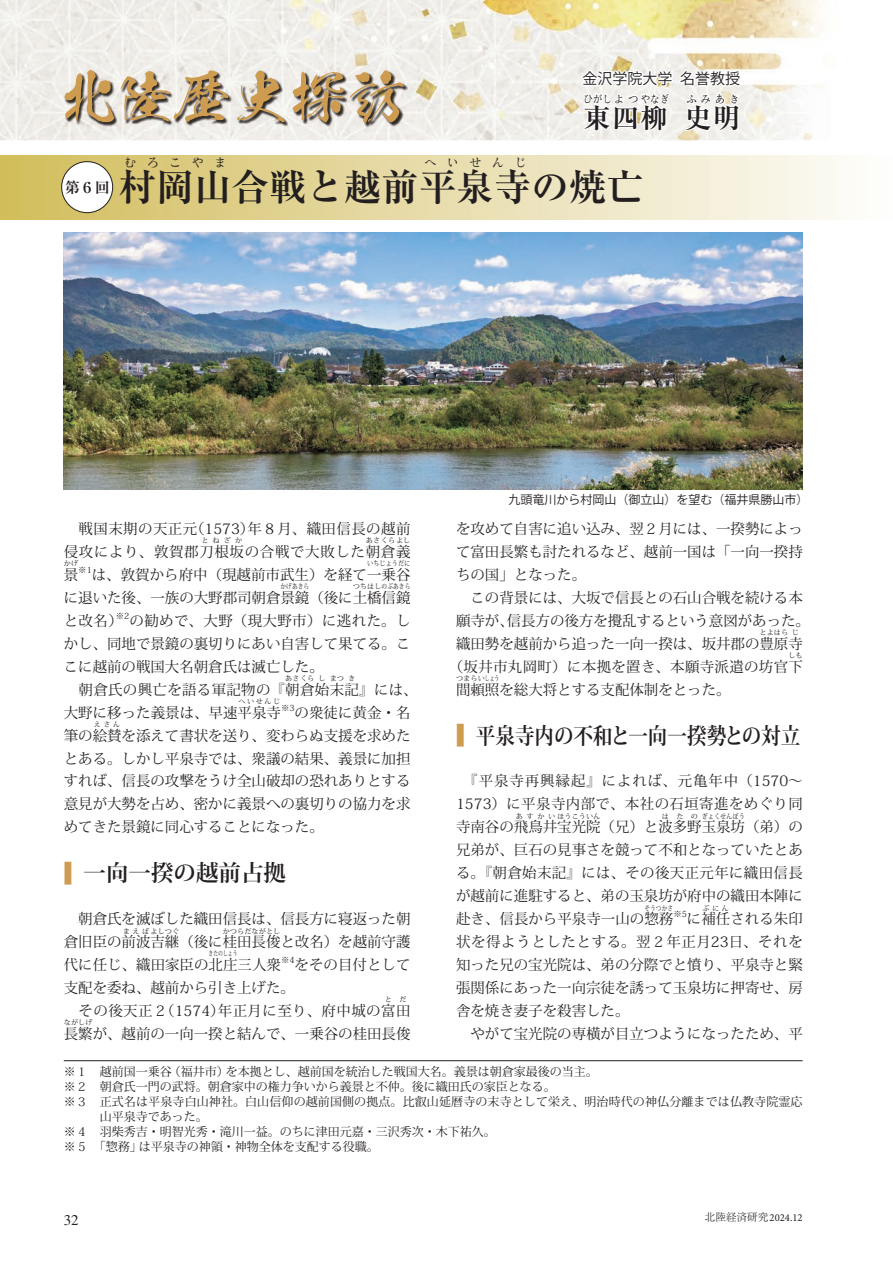
<style>
.page{position:relative;width:893px;height:1263px;background:#fff}
.page>*{position:absolute;margin:0;border:0;box-sizing:border-box;transform-origin:0 0}
.t1{font:700 37.5px "Ryumin Pr 6 N";color:#231f20}
.t2{font:700 27px "Ryumin Pr 6 N";color:#231f20}
.t3{font:700 22.5px "Koz Min Pr 6 N";color:#231f20;scale:.87 1}
.t4{font:700 22.5px "Koz Min Pr 6 N";color:#231f20}
.t5{font:15px "Koz Go Pr 6 N";color:#231f20}
.t6{font:700 15px "Ryumin Pr 6 N";color:#231f20}
.t7{font:300 14.85px "Ryumin";color:#231f20}
.t8{font:14.4px/23px "Koz Min Pr 6 N";color:#231f20}
.t9{font:14.4px/23px "Koz Min Pr 6 N";letter-spacing:.045em;color:#231f20}
.t10{font:14.4px "Koz Min Pr 6 N";letter-spacing:.025em;color:#231f20}
.t11{font:12px "Koz Min Pr 6 N";color:#231f20}
.t12{font:12px "Koz Go Pro";color:#231f20}
.t13{font:700 12px "Ryumin Pr 6 N";letter-spacing:.875em;color:#231f20}
.t14{font:10.65px "Minion Pro";color:#231f20}
.t15{font:700 10.5px "Ryumin Pr 6 N";color:#231f20;scale:.91 1}
.t16{font:700 10.5px "Ryumin Pr 6 N";letter-spacing:.19em;color:#231f20}
.t17{font:8.4px "Koz Min Pr 6 N";color:#231f20}
.t18{font:7.2px "Koz Min Pr 6 N";color:#231f20}
.t19{font:7.2px "Koz Min Pr 6 N";color:#231f20;scale:.86 1}
.t20{font:7.2px "Koz Min Pr 6 N";color:#231f20;scale:.8 1}
.t21{font:7.2px "Koz Min Pr 6 N";letter-spacing:.085em;color:#231f20}
.t22{font:7.2px "Koz Min Pr 6 N";color:#231f20;scale:.67 1}
.s1{font-size:28.5px;color:#ce9c50}
.s2{font-family:"Ryumin Pr 6 N";font-weight:300}
</style>
<div class="page">
<img style="left:0;top:0;width:824px;height:140px">
<img style="left:64px;top:69px;width:345px;height:59px">
<svg style="left:64px;top:70px;width:50px;height:52px;background:#c5b295"></svg>
<svg style="left:121px;top:70px;width:107px;height:52px;background:#c1af94"></svg>
<svg style="left:237px;top:71px;width:48px;height:51px;background:#cbbba3"></svg>
<svg style="left:292px;top:71px;width:52px;height:51px;background:#b6a184"></svg>
<svg style="left:350px;top:70px;width:54px;height:53px;background:#c0b097"></svg>
<svg style="left:0;top:155px;width:847px;height:64px;background:#e4d7a0"></svg>
<div style="left:62px;top:162px;width:51px;height:51px;background:#fff;border-radius:50%"></div>
<div style="left:61px;top:161px;width:52px;height:52px;border:1px solid #231f20;border-radius:50%"></div>
<img style="left:64px;top:232px;width:739px;height:257px">
<hr style="left:64px;top:1060px;width:739px;height:1px;background:#231f20">
<svg style="left:579px;top:0;width:171px;height:220px"></svg>
<p class="t5" style="left:582px;top:70px;width:159px">金沢学院大学 名誉教授</p>
<p class="t15" style="left:583px;top:91px;width:96px">ひがしよつやなぎ</p>
<h2 class="t2" style="left:583px;top:96px;width:86px">東四柳</h2>
<p class="t13" style="left:124px;top:153px;width:103px">むろこやま</p>
<p class="t13" style="left:424px;top:153px;width:103px">へいせんじ</p>
<p class="t6" style="left:65px;top:175px;width:46px">第６回</p>
<h1 class="t1" style="left:119px;top:158px;width:526px">村岡山合戦と越前平泉寺の焼亡</h1>
<p class="t16" style="left:686px;top:91px;width:55px">ふみあき</p>
<h2 class="t2" style="left:684px;top:96px;width:57px">史明</h2>
<p class="t9" style="left:64px;top:517px;width:348px">　戦国末期の天正元（1573）年８月、織田信長の越前侵攻により、敦賀郡刀根坂の合戦で大敗した朝倉義</p>
<p class="t18" style="left:201px;top:537px;width:42px">とねざか</p>
<p class="t18" style="left:366px;top:537px;width:46px">あさくらよし</p>
<p class="t18" style="left:64px;top:560px;width:16px">かげ</p>
<p class="t19" style="left:367px;top:560px;width:52px">いちじょうだに</p>
<p class="t8" style="left:64px;top:586px;width:348px">に退いた後、一族の大野郡司朝倉景鏡（後に土橋信鏡</p>
<p class="t17" style="left:78px;top:565px;width:15px">※1</p>
<p class="t8" style="left:92px;top:563px;width:320px">は、敦賀から府中（現越前市武生）を経て一乗谷</p>
<p class="t8" style="left:64px;top:563px;width:16px">景</p>
<p class="t20" style="left:280px;top:582px;width:38px">かげあきら</p>
<p class="t18" style="left:353px;top:582px;width:59px">つちはしのぶあきら</p>
<p class="t8" style="left:64px;top:609px;width:61px">と改名）</p>
<p class="t17" style="left:116px;top:611px;width:15px">※2</p>
<p class="t8" style="left:64px;top:609px;width:355px;text-indent:66px">の勧めで、大野（現大野市）に逃れた。しかし、同地で景鏡の裏切りにあい自害して果てる。ここに越前の戦国大名朝倉氏は滅亡した。<br>　朝倉氏の興亡を語る軍記物の『朝倉始末記』には、</p>
<p class="t18" style="left:285px;top:674px;width:31px">あさくら</p>
<p class="t18" style="left:318px;top:674px;width:9px">し</p>
<p class="t18" style="left:330px;top:674px;width:16px">まつ</p>
<p class="t18" style="left:348px;top:674px;width:9px">き</p>
<p class="t12" style="left:509px;top:492px;width:301px">九頭竜川から村岡山（御立山）を望む（福井県勝山市）</p>
<p class="t8" style="left:456px;top:517px;width:355px">を攻めて自害に追い込み、翌２月には、一揆勢によって富田長繁も討たれるなど、越前一国は｢一向一揆持ちの国」となった。　<br>　この背景には、大坂で信長との石山合戦を続ける本願寺が、信長方の後方を攪乱するという意図があった。織田勢を越前から追った一向一揆は、坂井郡の豊原寺</p>
<p class="t18" style="left:759px;top:628px;width:30px">とよはら</p>
<p class="t18" style="left:792px;top:628px;width:9px">じ</p>
<p class="t10" style="left:449px;top:658px;width:355px">（坂井市丸岡町）に本拠を置き、本願寺派遣の坊官下</p>
<p class="t18" style="left:788px;top:651px;width:16px">しも</p>
<p class="t18" style="left:456px;top:674px;width:45px">つまらいしょう</p>
<p class="t8" style="left:456px;top:678px;width:276px">間頼照を総大将とする支配体制をとった。</p>
<p class="t18" style="left:238px;top:697px;width:43px">へいせんじ</p>
<p class="t17" style="left:281px;top:703px;width:15px">※3</p>
<p class="t8" style="left:64px;top:701px;width:348px;text-align:right">の衆徒に黄金・名<br>筆の絵賛を添えて書状を送り、変わらぬ支援を求めた</p>
<p class="t8" style="left:64px;top:701px;width:219px">大野に移った義景は、早速平泉寺</p>
<p class="t18" style="left:94px;top:720px;width:28px">えさん</p>
<p class="t8" style="left:64px;top:747px;width:348px;text-align:justify">とある。しかし平泉寺では、衆議の結果、義景に加担すれば、信長の攻撃をうけ全山破却の恐れありとする意見が大勢を占め、密かに義景への裏切りの協力を求めてきた景鏡に同心することになった。</p>
<h3 class="t4" style="left:64px;top:860px;width:224px"><span class="s1">■</span> 一向一揆の越前占拠</h3>
<p class="t8" style="left:64px;top:908px;width:348px">　朝倉氏を滅ぼした織田信長は、信長方に寝返った朝倉旧臣の前波吉継（後に桂田長俊と改名）を越前守護</p>
<h3 class="t3" style="left:456px;top:723px;width:397px"><span class="s1">■</span> 平泉寺内の不和と一向一揆勢との対立</h3>
<p class="t8" style="left:456px;top:770px;width:348px;text-align:justify">　『平泉寺再興縁起』によれば、元亀年中（1570～1573）に平泉寺内部で、本社の石垣寄進をめぐり同寺南谷の飛鳥井宝光院（兄）と波多野玉泉坊（弟）の</p>
<p class="t18" style="left:516px;top:812px;width:86px">あすかいほうこういん</p>
<p class="t18" style="left:662px;top:812px;width:9px">は</p>
<p class="t18" style="left:676px;top:812px;width:9px">た</p>
<p class="t18" style="left:691px;top:812px;width:9px">の</p>
<p class="t19" style="left:702px;top:812px;width:52px">ぎょくせんぼう</p>
<p class="t8" style="left:456px;top:839px;width:348px;text-align:justify">兄弟が、巨石の見事さを競って不和となっていたとある。『朝倉始末記』には、その後天正元年に織田信長が越前に進駐すると、弟の玉泉坊が府中の織田本陣に赴き、信長から平泉寺一山の惣務</p>
<p class="t18" style="left:703px;top:904px;width:28px">ぶにん</p>
<p class="t8" style="left:456px;top:931px;width:348px">状を得ようとしたとする。翌２年正月23日、それを知った兄の宝光院は、弟の分際でと憤り、平泉寺と緊張関係にあった一向宗徒を誘って玉泉坊に押寄せ、房舎を焼き妻子を殺害した。<br>　やがて宝光院の専横が目立つようになったため、平</p>
<p class="t11" style="left:64px;top:1065px;width:536px">※１　 越前国一乗谷（福井市）を本拠とし、越前国を統治した戦国大名。義景は朝倉家最後の当主。</p>
<p class="t11" style="left:64px;top:1080px;width:494px">※２　 朝倉氏一門の武将。朝倉家中の権力争いから義景と不仲。後に織田氏の家臣となる。</p>
<p class="t11" style="left:64px;top:1095px;width:740px">※３　 正式名は平泉寺白山神社。白山信仰の越前国側の拠点。比叡山延暦寺の末寺として栄え、明治時代の神仏分離までは仏教寺院霊応</p>
<p class="t11" style="left:100px;top:1110px;width:109px">山平泉寺であった。</p>
<p class="t11" style="left:64px;top:1125px;width:434px">※４　羽柴秀吉・明智光秀・滝川一益。のちに津田元嘉・三沢秀次・木下祐久。</p>
<p class="t11" style="left:64px;top:1139px;width:316px">※５　「惣務」は平泉寺の神領・神物全体を支配する役職。</p>
<p class="t20" style="left:644px;top:904px;width:38px">そうつかさ</p>
<p class="t17" style="left:673px;top:909px;width:15px">※5</p>
<p class="t8" style="left:687px;top:908px;width:117px">に補任される朱印</p>
<p class="t21" style="left:123px;top:927px;width:58px">まえばよしつぐ</p>
<p class="t18" style="left:223px;top:927px;width:59px">かつらだながとし</p>
<p class="t8" style="left:64px;top:954px;width:219px">代に任じ、織田家臣の北庄三人衆</p>
<p class="t22" style="left:209px;top:950px;width:45px">きたのしょう</p>
<p class="t17" style="left:281px;top:955px;width:15px">※4</p>
<p class="t8" style="left:64px;top:954px;width:348px;text-indent:231px">をその目付として支配を委ね、越前から引き上げた。<br>　その後天正２（1574）年正月に至り、府中城の富田</p>
<p class="t18" style="left:385px;top:996px;width:9px">と</p>
<p class="t18" style="left:400px;top:996px;width:9px">だ</p>
<p class="t8" style="left:64px;top:1022px;width:348px">長繁が、越前の一向一揆と結んで、一乗谷の桂田長俊</p>
<p class="t18" style="left:64px;top:1019px;width:30px">ながしげ</p>
<p class="t7" style="left:64px;top:1211px;width:16px">32</p>
<p class="t14" style="left:705px;top:1210px;width:99px"><span class="s2">北陸経済研究</span>2024.12</p>
</div>
